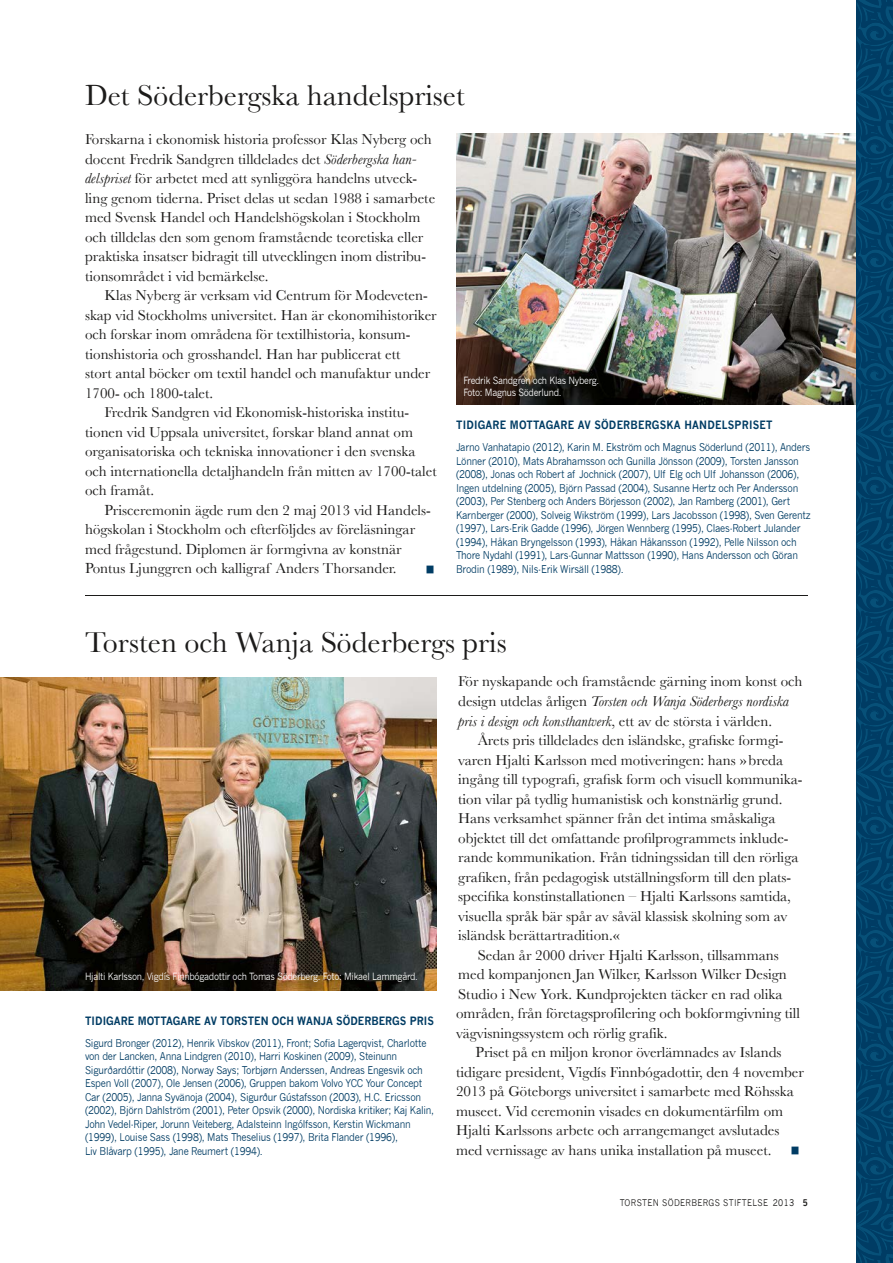
<style>
.page{position:relative;width:893px;height:1263px;background:#fff}
.page>*{position:absolute;margin:0;border:0;box-sizing:border-box;transform-origin:0 0}
.t1{font:30px "Baskerville";color:#1c1b1a}
.t2{font:15px/19.5px "Baskerville";color:#1c1b1a}
.t3{font:700 11.25px "News Gothic";letter-spacing:.005em;color:#003c64;scale:.9 1}
.t4{font:10.5px/13.5px "News Gothic";letter-spacing:-.025em;color:#003c64;scale:.9 1}
.t5{font:9.75px/11.7px "News Gothic";letter-spacing:-.03em;color:#fff;scale:.9 1}
.t6{font:9px "News Gothic";letter-spacing:.04em;color:#1c1b1a;scale:.9 1}
.s1{font-style:italic}
.s2{font-weight:700}
</style>
<div class="page">
<img style="left:0;top:677px;width:437px;height:313px">
<img style="left:456px;top:134px;width:401px;height:270px">
<hr style="left:85px;top:595px;width:723px;height:1px;background:#1c1b1a">
<svg style="left:857px;top:0;width:36px;height:1263px;background:#02426a"></svg>
<h1 class="t1" style="left:85px;top:78px;width:381px">Det Söderbergska handelspriset</h1>
<p class="t2" style="left:85px;top:129px;width:352px">Forskarna i ekonomisk historia professor Klas Nyberg och docent Fredrik Sandgren tilldelades det <span class="s1">Söderbergska han&shy;delspriset</span> för arbetet med att synliggöra handelns utveck&shy;ling genom tiderna. Priset delas ut sedan 1988 i samarbete med Svensk Handel och Handelshögskolan i Stockholm och tilldelas den som genom framstående teoretiska eller praktiska insatser bidragit till utvecklingen inom distribu&shy;tionsområdet i vid bemärkelse.</p>
<p class="t2" style="left:105px;top:285px;width:325px">Klas Nyberg är verksam vid Centrum för Modeveten-</p>
<p class="t2" style="left:85px;top:305px;width:353px">skap vid Stockholms universitet. Han är ekonomihistoriker</p>
<p class="t2" style="left:85px;top:324px;width:327px">och forskar inom områdena för textilhistoria, konsum-</p>
<p class="t2" style="left:85px;top:344px;width:317px">tionshistoria och grosshandel. Han har publicerat ett</p>
<p class="t2" style="left:85px;top:363px;width:347px">stort antal böcker om textil handel och manufaktur under</p>
<p class="t2" style="left:85px;top:383px;width:130px">1700- och 1800-talet.</p>
<p class="t2" style="left:105px;top:402px;width:306px">Fredrik Sandgren vid Ekonomisk-historiska institu-</p>
<p class="t2" style="left:85px;top:422px;width:330px">tionen vid Uppsala universitet, forskar bland annat om</p>
<p class="t2" style="left:85px;top:441px;width:332px">organisatoriska och tekniska innovationer i den svenska</p>
<p class="t2" style="left:85px;top:461px;width:353px">och internationella detaljhandeln från mitten av 1700-talet</p>
<p class="t2" style="left:85px;top:480px;width:71px">och framåt.</p>
<p class="t2" style="left:105px;top:500px;width:328px">Prisceremonin ägde rum den 2 maj 2013 vid Handels-</p>
<p class="t2" style="left:85px;top:519px;width:332px">högskolan i Stockholm och efterföljdes av föreläsningar</p>
<p class="t2" style="left:85px;top:539px;width:318px">med frågestund. Diplomen är formgivna av konstnär</p>
<p class="t2" style="left:85px;top:558px;width:313px">Pontus Ljunggren och kalligraf Anders Thorsander.</p>
<p class="t5" style="left:463px;top:375px;width:152px">Fredrik Sandgren och Klas Nyberg.<br>Foto: Magnus Söderlund.</p>
<p class="t3" style="left:456px;top:418px;width:353px">TIDIGARE MOTTAGARE AV SÖDERBERGSKA HANDELSPRISET</p>
<p class="t4" style="left:456px;top:441px;width:395px">Jarno Vanhatapio (2012), Karin M. Ekström och Magnus Söderlund (2011), Anders Lönner (2010), Mats Abrahamsson och Gunilla Jönsson (2009), Torsten Jansson (2008), Jonas och Robert af Jochnick (2007), Ulf Elg och Ulf Johansson (2006), Ingen utdelning (2005), Björn Passad (2004), Susanne Hertz och Per Andersson (2003), Per Stenberg och Anders Börjesson (2002), Jan Ramberg (2001), Gert Karnberger (2000), Solveig Wikström (1999), Lars Jacobsson (1998), Sven Gerentz (1997), Lars-Erik Gadde (1996), Jörgen Wennberg (1995), Claes-Robert Julander (1994), Håkan Bryngelsson (1993), Håkan Håkansson (1992), Pelle Nilsson och Thore Nydahl (1991), Lars-Gunnar Mattsson (1990), Hans Andersson och Göran Brodin (1989), Nils-Erik Wirsäll (1988).</p>
<h1 class="t1" style="left:85px;top:624px;width:423px">Torsten och Wanja Söderbergs pris</h1>
<p class="t5" style="left:85px;top:971px;width:371px">Hjalti Karlsson, Vigdís Finnbógadottir och Tomas Söderberg. Foto: Mikael Lammgård.</p>
<p class="t3" style="left:85px;top:1013px;width:389px">TIDIGARE MOTTAGARE AV TORSTEN OCH WANJA SÖDERBERGS PRIS</p>
<p class="t4" style="left:85px;top:1036px;width:390px">Sigurd Bronger (2012), Henrik Vibskov (2011), Front; Sofia Lagerqvist, Charlotte von der Lancken, Anna Lindgren (2010), Harri Koskinen (2009), Steinunn Sigurðardóttir (2008), Norway Says; Torbjørn Anderssen, Andreas Engesvik och Espen Voll (2007), Ole Jensen (2006), Gruppen bakom Volvo YCC Your Concept Car (2005), Janna Syvänoja (2004), Sigurður Gústafsson (2003), H.C. Ericsson (2002), Björn Dahlström (2001), Peter Opsvik (2000), Nordiska kritiker; Kaj Kalin, John Vedel-Riper, Jorunn Veiteberg, Adalsteinn Ingólfsson, Kerstin Wickmann (1999), Louise Sass (1998), Mats Theselius (1997), Brita Flander (1996),<br>Liv Blåvarp (1995), Jane Reumert (1994).</p>
<p class="t2" style="left:458px;top:672px;width:346px">För nyskapande och framstående gärning inom konst och design utdelas årligen <span class="s1">Torsten och Wanja Söderbergs nordiska pris i design och konsthantverk</span>, ett av de största i världen.</p>
<p class="t2" style="left:478px;top:730px;width:307px">Årets pris tilldelades den isländske, grafiske formgi-</p>
<p class="t2" style="left:458px;top:750px;width:326px">varen Hjalti Karlsson med motiveringen: hans » breda</p>
<p class="t2" style="left:458px;top:769px;width:346px">ingång till typografi, grafisk form och visuell kommunika-</p>
<p class="t2" style="left:458px;top:789px;width:326px">tion vilar på tydlig humanistisk och konstnärlig grund.</p>
<p class="t2" style="left:458px;top:808px;width:319px">Hans verksamhet spänner från det intima småskaliga</p>
<p class="t2" style="left:458px;top:828px;width:332px">objektet till det omfattande profilprogrammets inklude-</p>
<p class="t2" style="left:458px;top:847px;width:342px">rande kommunikation. Från tidningssidan till den rörliga</p>
<p class="t2" style="left:458px;top:867px;width:335px">grafiken, från pedagogisk utställningsform till den plats-</p>
<p class="t2" style="left:458px;top:886px;width:334px">specifika konstinstallationen – Hjalti Karlssons samtida,</p>
<p class="t2" style="left:458px;top:906px;width:331px">visuella språk bär spår av såväl klassisk skolning som av</p>
<p class="t2" style="left:458px;top:925px;width:163px">isländsk berättartradition.«</p>
<p class="t2" style="left:478px;top:945px;width:302px">Sedan år 2000 driver Hjalti Karlsson, tillsammans</p>
<p class="t2" style="left:458px;top:964px;width:330px">med kompanjonen Jan Wilker, Karlsson Wilker Design</p>
<p class="t2" style="left:458px;top:984px;width:326px">Studio i New York. Kundprojekten täcker en rad olika</p>
<p class="t2" style="left:456px;top:1003px;width:346px">områden, från företagsprofilering och bokformgivning till</p>
<p class="t2" style="left:456px;top:1023px;width:213px">vägvisningssystem och rörlig grafik.</p>
<p class="t2" style="left:476px;top:1042px;width:307px">Priset på en miljon kronor överlämnades av Islands</p>
<p class="t2" style="left:456px;top:1062px;width:349px">tidigare president, Vigdís Finnbógadottir, den 4 november</p>
<p class="t2" style="left:456px;top:1081px;width:339px">2013 på Göteborgs universitet i samarbete med Röhsska</p>
<p class="t2" style="left:456px;top:1101px;width:329px">museet. Vid ceremonin visades en dokumentärfilm om</p>
<p class="t2" style="left:456px;top:1120px;width:325px">Hjalti Karlssons arbete och arrangemanget avslutades</p>
<p class="t2" style="left:456px;top:1140px;width:317px">med vernissage av hans unika installation på museet.</p>
<p class="t6" style="left:620px;top:1197px;width:211px">TORSTEN SÖDERBERGS STIFTELSE 2013 <span class="s2">5</span></p>
</div>
